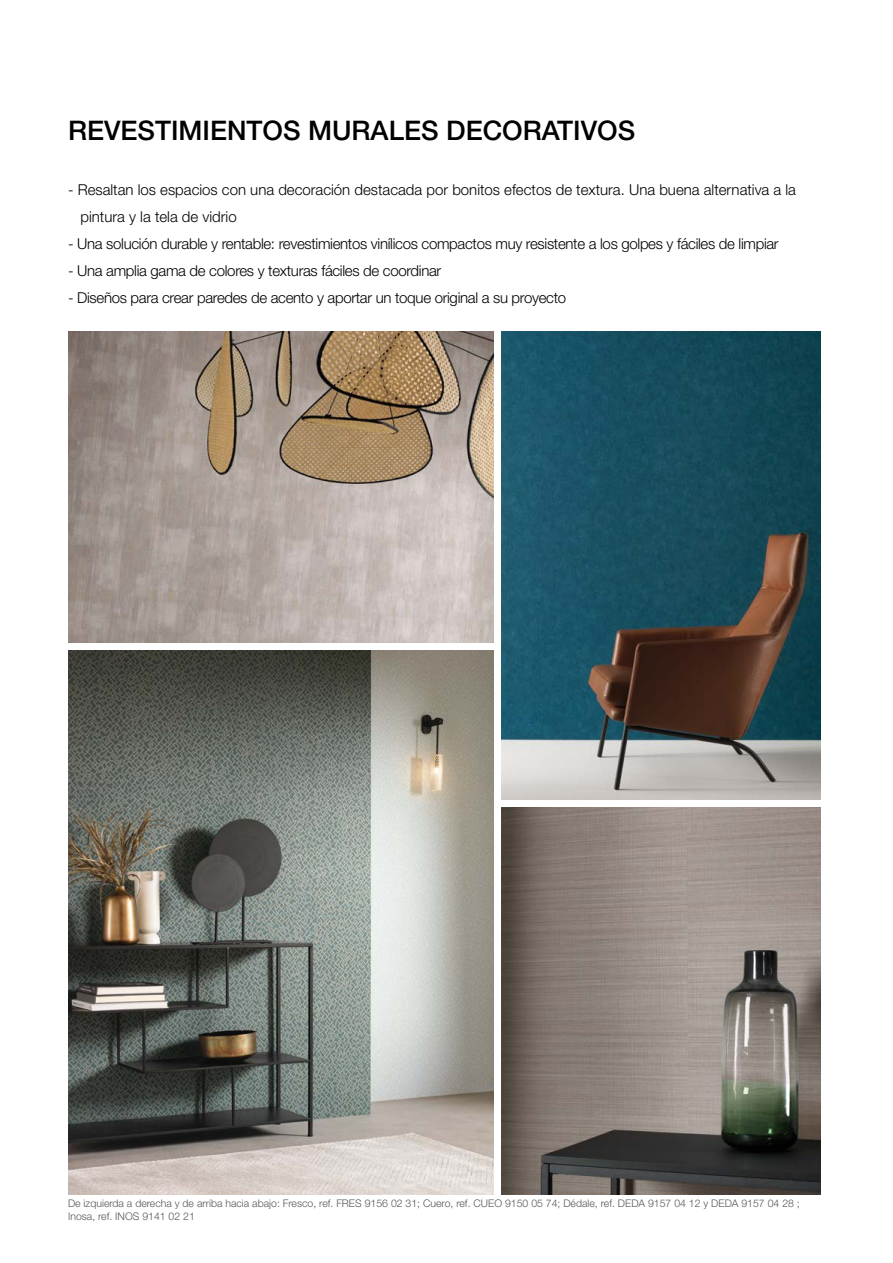
<style>
.page{position:relative;width:893px;height:1263px;background:#fff}
.page>*{position:absolute;margin:0;border:0;box-sizing:border-box;transform-origin:0 0}
.t1{font:500 27px "Helvetica Neue";color:#000}
.t2{font:300 15px "Helvetica Neue";letter-spacing:-.02em;color:#000}
.t3{font:300 15px/27px "Helvetica Neue";color:#000}
.t4{font:300 10.5px/12.6px "Helvetica Neue";color:#575756}
</style>
<div class="page">
<img style="left:68px;top:651px;width:425px;height:544px">
<img style="left:68px;top:332px;width:425px;height:310px">
<img style="left:502px;top:808px;width:319px;height:387px">
<img style="left:502px;top:332px;width:319px;height:467px">
<h1 class="t1" style="left:68px;top:114px;width:569px">REVESTIMIENTOS MURALES DECORATIVOS</h1>
<p class="t3" style="left:81px;top:175px;width:717px;text-indent:-13px">- Resaltan los espacios con una decoración destacada por bonitos efectos de textura. Una buena alternativa a la pintura y la tela de vidrio</p>
<p class="t2" style="left:68px;top:234px;width:712px">- Una solución durable y rentable: revestimientos vinílicos compactos muy resistente a los golpes y fáciles de limpiar</p>
<p class="t2" style="left:68px;top:261px;width:375px">- Una amplia gama de colores y texturas fáciles de coordinar</p>
<p class="t2" style="left:68px;top:288px;width:500px">- Diseños para crear paredes de acento y aportar un toque original a su proyecto</p>
<p class="t4" style="left:68px;top:1197px;width:733px">De izquierda a derecha y de arriba hacia abajo: Fresco, ref. FRES 9156 02 31; Cuero, ref. CUEO 9150 05 74; Dédale, ref. DEDA 9157 04 12 y DEDA 9157 04 28 ;<br>Inosa, ref. INOS 9141 02 21</p>
</div>
